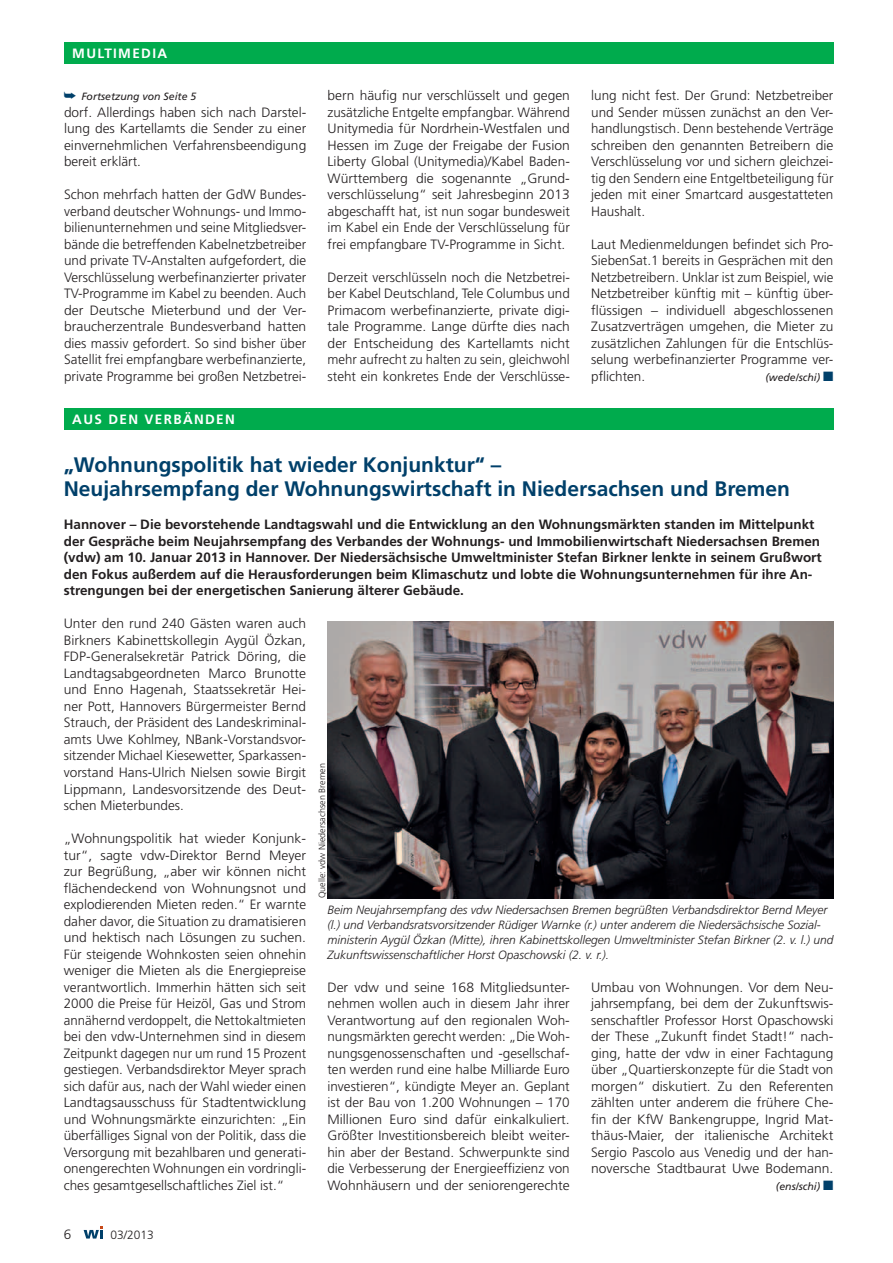
<style>
.page{position:relative;width:893px;height:1263px;background:#fff}
.page>*{position:absolute;margin:0;border:0;box-sizing:border-box;transform-origin:0 0}
.t1{font:700 21px/24px "Frutiger";color:#00406a}
.t2{font:300 13.5px/16.5px "Frutiger";color:#231f20;text-align:justify}
.t3{font:700 13.5px/16.5px "Frutiger";color:#231f20}
.t4{font:700 13.5px "Frutiger";letter-spacing:.1em;color:#fff}
.t5{font:italic 300 12px/15px "Frutiger";color:#231f20}
.t6{font:300 12px "Frutiger";color:#231f20}
.t7{font:italic 10.5px "Frutiger";color:#231f20}
.t8{font:300 9px "Frutiger";color:#231f20}
.s1{color:#00406a}
</style>
<div class="page">
<div style="left:64px;top:43px;width:769px;height:21px;background:#00ab4d"></div>
<div style="left:64px;top:408px;width:769px;height:21px;background:#00ab4d"></div>
<img style="left:327px;top:621px;width:506px;height:277px">
<svg style="left:84px;top:1226px;width:19px;height:12px"></svg>
<p class="t4" style="left:72px;top:46px;width:51px">Multimedia</p>
<p class="t7" style="left:64px;top:91px;width:134px"><span class="s1">➥</span> Fortsetzung von Seite 5</p>
<p class="t2" style="left:64px;top:104px;width:244px">dorf. Allerdings haben sich nach Darstel&shy;lung des Kartellamts die Sender zu einer einvernehmlichen Verfahrensbeendigung bereit erklärt.</p>
<p class="t2" style="left:64px;top:187px;width:244px">Schon mehrfach hatten der GdW Bundes&shy;verband deutscher Wohnungs- und Immo&shy;bilienunternehmen und seine Mitgliedsver&shy;bände die betreffenden Kabelnetzbetreiber und private TV-Anstalten aufgefordert, die Verschlüsselung werbefinanzierter privater TV-Programme im Kabel zu beenden. Auch der Deutsche Mieterbund und der Ver&shy;braucherzentrale Bundesverband hatten dies massiv gefordert. So sind bisher über Satellit frei empfangbare werbefinanzierte, private Programme bei großen Netzbetrei-</p>
<p class="t4" style="left:72px;top:411px;width:93px">Aus den Verb</p>
<p class="t4" style="left:183px;top:411px;width:53px">änden</p>
<p class="t2" style="left:328px;top:88px;width:244px">bern häufig nur verschlüsselt und gegen zusätzliche Entgelte empfangbar. Während Unitymedia für Nordrhein-Westfalen und Hessen im Zuge der Freigabe der Fusion Liberty Global (Unitymedia)/Kabel Baden-Württemberg die sogenannte „Grund&shy;verschlüsselung“ seit Jahresbeginn 2013 abgeschafft hat, ist nun sogar bundesweit im Kabel ein Ende der Verschlüsselung für frei empfangbare TV-Programme in Sicht.</p>
<p class="t2" style="left:328px;top:269px;width:244px">Derzeit verschlüsseln noch die Netzbetrei&shy;ber Kabel Deutschland, Tele Columbus und Primacom werbefinanzierte, private digi&shy;tale Programme. Lange dürfte dies nach der Entscheidung des Kartellamts nicht mehr aufrecht zu halten zu sein, gleichwohl steht ein konkretes Ende der Verschlüsse-</p>
<p class="t2" style="left:591px;top:88px;width:244px">lung nicht fest. Der Grund: Netzbetreiber und Sender müssen zunächst an den Ver&shy;handlungstisch. Denn bestehende Verträge schreiben den genannten Betreibern die Verschlüsselung vor und sichern gleichzei&shy;tig den Sendern eine Entgeltbeteiligung für jeden mit einer Smartcard ausgestatteten Haushalt.</p>
<p class="t2" style="left:591px;top:236px;width:244px">Laut Medienmeldungen befindet sich Pro-SiebenSat.1 bereits in Gesprächen mit den Netzbetreibern. Unklar ist zum Beispiel, wie Netzbetreiber künftig mit – künftig über&shy;flüssigen – individuell abgeschlossenen Zusatzverträgen umgehen, die Mieter zu zusätzlichen Zahlungen für die Entschlüs&shy;selung werbefinanzierter Programme ver&shy;pflichten.</p>
<p class="t7" style="left:765px;top:371px;width:70px">(wede/schi) <span class="s1">■</span></p>
<h1 class="t1" style="left:64px;top:453px;width:728px">„Wohnungspolitik hat wieder Konjunktur“ –<br>Neujahrsempfang der Wohnungswirtschaft in Niedersachsen und Bremen</h1>
<p class="t3" style="left:64px;top:517px;width:759px">Hannover – Die bevorstehende Landtagswahl und die Entwicklung an den Wohnungsmärkten standen im Mittelpunkt der Gespräche beim Neujahrsempfang des Verbandes der Wohnungs- und Immobilienwirtschaft Niedersachsen Bremen (vdw) am 10. Januar 2013 in Hannover. Der Niedersächsische Umweltminister Stefan Birkner lenkte in seinem Grußwort den Fokus außerdem auf die Herausforderungen beim Klimaschutz und lobte die Wohnungsunternehmen für ihre An&shy;strengungen bei der energetischen Sanierung älterer Gebäude.</p>
<p class="t2" style="left:64px;top:616px;width:244px">Unter den rund 240 Gästen waren auch Birkners Kabinettskollegin Aygül Özkan, FDP-Generalsekretär Patrick Döring, die Landtagsabgeordneten Marco Brunotte und Enno Hagenah, Staatssekretär Hei&shy;ner Pott, Hannovers Bürgermeister Bernd Strauch, der Präsident des Landeskriminal&shy;amts Uwe Kohlmey, NBank-Vorstandsvor&shy;sitzender Michael Kiesewetter, Sparkassen&shy;vorstand Hans-Ulrich Nielsen sowie Birgit Lippmann, Landesvorsitzende des Deut&shy;schen Mieterbundes.</p>
<p class="t2" style="left:64px;top:830px;width:244px">„Wohnungspolitik hat wieder Konjunk&shy;tur“, sagte vdw-Direktor Bernd Meyer zur Begrüßung, „aber wir können nicht flächendeckend von Wohnungsnot und explodierenden Mieten reden.“ Er warnte daher davor, die Situation zu dramatisieren und hektisch nach Lösungen zu suchen.<br>Für steigende Wohnkosten seien ohnehin weniger die Mieten als die Energiepreise verantwortlich. Immerhin hätten sich seit 2000 die Preise für Heizöl, Gas und Strom annähernd verdoppelt, die Nettokaltmieten bei den vdw-Unternehmen sind in diesem Zeitpunkt dagegen nur um rund 15 Prozent gestiegen. Verbandsdirektor Meyer sprach sich dafür aus, nach der Wahl wieder einen Landtagsausschuss für Stadtentwicklung und Wohnungsmärkte einzurichten: „Ein überfälliges Signal von der Politik, dass die Versorgung mit bezahlbaren und generati&shy;onengerechten Wohnungen ein vordringli&shy;ches gesamtgesellschaftliches Ziel ist.“</p>
<p class="t8" style="left:317px;top:898px;width:136px;rotate:-90deg">Quelle: vdw Niedersachsen Bremen</p>
<p class="t5" style="left:327px;top:902px;width:507px">Beim Neujahrsempfang des vdw Niedersachsen Bremen begrüßten Verbandsdirektor Bernd Meyer (l.) und Verbandsratsvorsitzender Rüdiger Warnke (r.) unter anderem die Niedersächsische Sozial&shy;ministerin Aygül Özkan (Mitte), ihren Kabinettskollegen Umweltminister Stefan Birkner (2. v. l.) und Zukunftswissenschaftlicher Horst Opaschowski (2. v. r.).</p>
<p class="t2" style="left:327px;top:979px;width:244px">Der vdw und seine 168 Mitgliedsunter&shy;nehmen wollen auch in diesem Jahr ihrer Verantwortung auf den regionalen Woh&shy;nungsmärkten gerecht werden: „Die Woh&shy;nungsgenossenschaften und -gesellschaf&shy;ten werden rund eine halbe Milliarde Euro investieren“, kündigte Meyer an. Geplant ist der Bau von 1.200 Wohnungen – 170<br>Millionen Euro sind dafür einkalkuliert.<br>Größter Investitionsbereich bleibt weiter&shy;hin aber der Bestand. Schwerpunkte sind die Verbesserung der Energieeffizienz von Wohnhäusern und der seniorengerechte</p>
<p class="t2" style="left:591px;top:979px;width:244px">Umbau von Wohnungen. Vor dem Neu&shy;jahrsempfang, bei dem der Zukunftswis&shy;senschaftler Professor Horst Opaschowski der These „Zukunft findet Stadt!“ nach&shy;ging, hatte der vdw in einer Fachtagung über „Quartierskonzepte für die Stadt von morgen“ diskutiert. Zu den Referenten zählten unter anderem die frühere Che&shy;fin der KfW Bankengruppe, Ingrid Mat&shy;thäus-Maier, der italienische Architekt Sergio Pascolo aus Venedig und der han&shy;noversche Stadtbaurat Uwe Bodemann.</p>
<p class="t7" style="left:776px;top:1180px;width:59px">(ens/schi) <span class="s1">■</span></p>
<p class="t2" style="left:64px;top:1226px;width:9px">6</p>
<p class="t6" style="left:111px;top:1227px;width:45px">03/2013</p>
</div>
